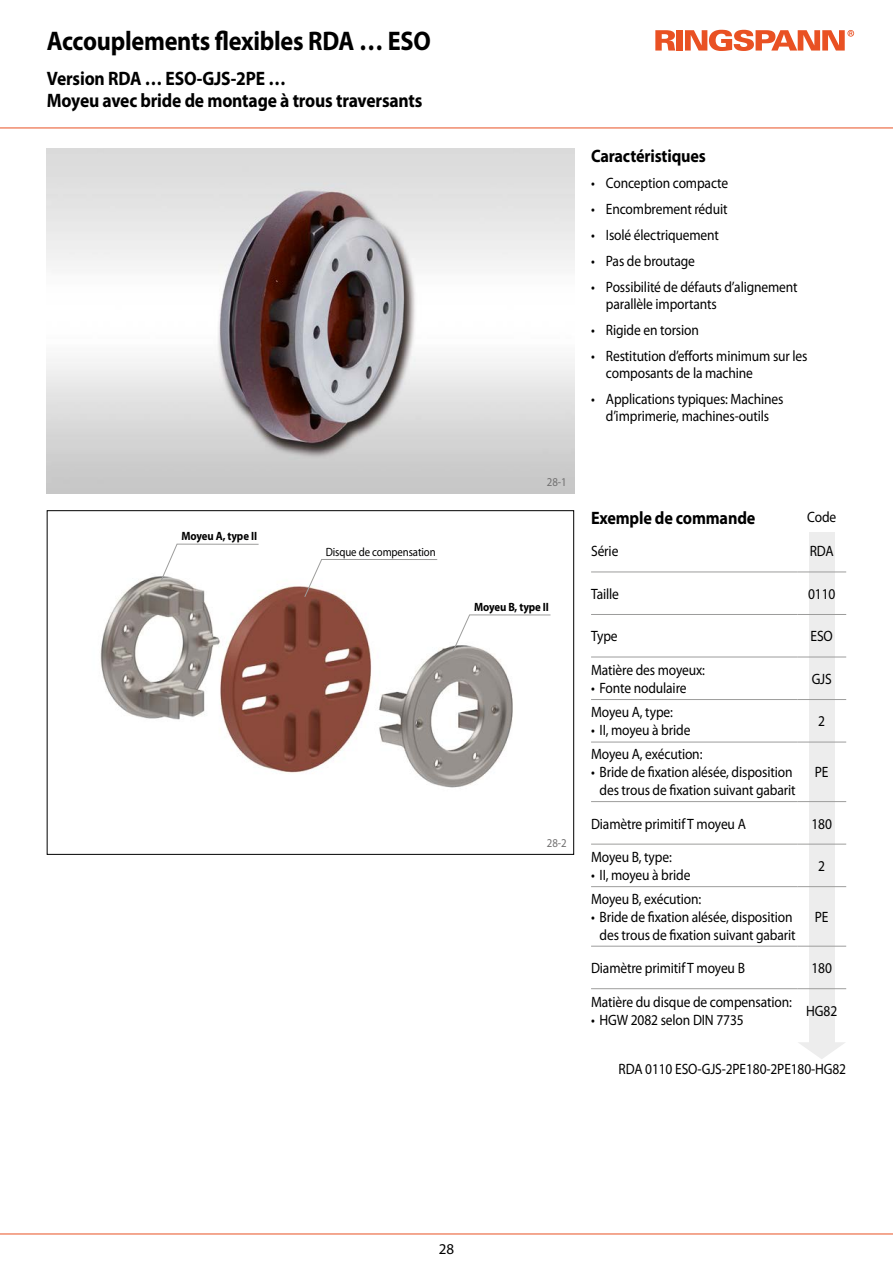
<style>
.page{position:relative;width:893px;height:1263px;background:#fff}
.page>*{position:absolute;margin:0;border:0;box-sizing:border-box;transform-origin:0 0}
.t1{font:700 27px "Myriad Pro";letter-spacing:-.01em;color:#000;scale:.9 1}
.t2{font:700 19.5px/22.2px "Myriad Pro";letter-spacing:-.01em;color:#000;scale:.9 1}
.t3{font:700 18px "Myriad Pro";letter-spacing:-.01em;color:#000;scale:.9 1}
.t4{font:15px/17.2px "Myriad Pro";letter-spacing:-.01em;color:#000;text-align:center;scale:.9 1}
.t5{font:15px "Myriad Pro";letter-spacing:-.01em;color:#000}
.t6{font:700 12px "Myriad Pro";letter-spacing:-.01em;color:#000;scale:.9 1}
.t7{font:12px "Myriad Pro";letter-spacing:-.01em;color:#000;scale:.9 1}
.t8{font:12px "Myriad Pro";color:#706f6f;scale:.9 1}
</style>
<div class="page">
<svg style="left:655px;top:30px;width:20px;height:21px"></svg>
<div style="left:676px;top:30px;width:7px;height:21px;background:#e95123"></div>
<svg style="left:685px;top:30px;width:169px;height:21px"></svg>
<hr style="left:0;top:128px;width:893px;height:1px;background:#e95123">
<hr style="left:0;top:1233px;width:893px;height:1px;background:#e95123">
<img style="left:100px;top:576px;width:413px;height:212px">
<img style="left:47px;top:149px;width:527px;height:344px">
<div style="left:809px;top:532px;width:25px;height:515px;background:#ededed"></div>
<svg style="left:798px;top:1042px;width:47px;height:17px"></svg>
<hr style="left:591px;top:572px;width:206px;height:1px;background:#9d9d9c">
<hr style="left:797px;top:572px;width:49px;height:1px;background:#9d9d9c">
<hr style="left:591px;top:614px;width:206px;height:1px;background:#9d9d9c">
<hr style="left:797px;top:614px;width:49px;height:1px;background:#9d9d9c">
<hr style="left:591px;top:657px;width:206px;height:1px;background:#9d9d9c">
<hr style="left:797px;top:657px;width:49px;height:1px;background:#9d9d9c">
<hr style="left:591px;top:699px;width:206px;height:1px;background:#9d9d9c">
<hr style="left:797px;top:699px;width:49px;height:1px;background:#9d9d9c">
<hr style="left:591px;top:742px;width:206px;height:1px;background:#9d9d9c">
<hr style="left:797px;top:742px;width:49px;height:1px;background:#9d9d9c">
<hr style="left:591px;top:801px;width:206px;height:1px;background:#9d9d9c">
<hr style="left:797px;top:801px;width:49px;height:1px;background:#9d9d9c">
<hr style="left:591px;top:844px;width:206px;height:1px;background:#9d9d9c">
<hr style="left:797px;top:844px;width:49px;height:1px;background:#9d9d9c">
<hr style="left:591px;top:886px;width:206px;height:1px;background:#9d9d9c">
<hr style="left:797px;top:886px;width:49px;height:1px;background:#9d9d9c">
<hr style="left:591px;top:946px;width:206px;height:1px;background:#9d9d9c">
<hr style="left:797px;top:946px;width:49px;height:1px;background:#9d9d9c">
<hr style="left:591px;top:988px;width:206px;height:1px;background:#9d9d9c">
<hr style="left:797px;top:988px;width:49px;height:1px;background:#9d9d9c">
<svg style="left:304px;top:559px;width:134px;height:39px"></svg>
<svg style="left:452px;top:614px;width:99px;height:39px"></svg>
<svg style="left:160px;top:543px;width:99px;height:39px"></svg>
<h1 class="t1" style="left:47px;top:23px;width:428px">Accouplements flexibles RDA … ESO</h1>
<h2 class="t2" style="left:47px;top:67px;width:419px">Version RDA … ESO-GJS-2PE …<br>Moyeu avec bride de montage à trous traversants</h2>
<p class="t6" style="left:181px;top:528px;width:86px">Moyeu A, type II</p>
<p class="t7" style="left:326px;top:544px;width:124px">Disque de compensation</p>
<p class="t8" style="left:547px;top:474px;width:23px">28-1</p>
<p class="t6" style="left:474px;top:599px;width:85px">Moyeu B, type II</p>
<p class="t8" style="left:547px;top:836px;width:23px">28-2</p>
<p class="t3" style="left:591px;top:145px;width:129px">Caractéristiques</p>
<p class="t4" style="left:591px;top:174px;width:154px">• Conception compacte</p>
<p class="t4" style="left:591px;top:200px;width:153px">• Encombrement réduit</p>
<p class="t4" style="left:591px;top:226px;width:144px">• Isolé électriquement</p>
<p class="t4" style="left:591px;top:252px;width:117px">• Pas de broutage</p>
<p class="t4" style="left:606px;top:278px;width:214px;text-align:left;text-indent:-15px">• Possibilité de défauts d’alignement parallèle importants</p>
<p class="t4" style="left:591px;top:321px;width:121px">• Rigide en torsion</p>
<p class="t4" style="left:606px;top:347px;width:226px;text-align:left;text-indent:-15px">• Restitution d’efforts minimum sur les composants de la machine</p>
<p class="t4" style="left:591px;top:390px;width:215px">• Applications typiques: Machines d’imprimerie, machines-outils</p>
<p class="t3" style="left:591px;top:506px;width:184px">Exemple de commande</p>
<p class="t4" style="left:807px;top:508px;width:34px">Code</p>
<p class="t4" style="left:591px;top:542px;width:32px">Série</p>
<p class="t4" style="left:810px;top:542px;width:28px">RDA</p>
<p class="t4" style="left:591px;top:585px;width:33px">Taille</p>
<p class="t4" style="left:808px;top:585px;width:32px">0110</p>
<p class="t4" style="left:591px;top:627px;width:31px">Type</p>
<p class="t4" style="left:811px;top:627px;width:26px">ESO</p>
<p class="t4" style="left:591px;top:661px;width:128px">Matière des moyeux:</p>
<p class="t4" style="left:591px;top:679px;width:108px">• Fonte nodulaire</p>
<p class="t4" style="left:812px;top:670px;width:24px">GJS</p>
<p class="t4" style="left:591px;top:703px;width:92px">Moyeu A, type:</p>
<p class="t4" style="left:591px;top:721px;width:112px">• II, moyeu à bride</p>
<p class="t4" style="left:818px;top:712px;width:9px">2</p>
<p class="t4" style="left:591px;top:745px;width:125px">Moyeu A, exécution:</p>
<p class="t4" style="left:591px;top:763px;width:229px;line-height:18px">• Bride de fixation alésée, disposition des trous de fixation suivant gabarit</p>
<p class="t4" style="left:815px;top:763px;width:17px">PE</p>
<p class="t4" style="left:591px;top:815px;width:174px">Diamètre primitif T moyeu A</p>
<p class="t4" style="left:811px;top:815px;width:24px">180</p>
<p class="t4" style="left:591px;top:848px;width:91px">Moyeu B, type:</p>
<p class="t4" style="left:591px;top:866px;width:112px">• II, moyeu à bride</p>
<p class="t4" style="left:818px;top:857px;width:9px">2</p>
<p class="t4" style="left:591px;top:890px;width:124px">Moyeu B, exécution:</p>
<p class="t4" style="left:591px;top:908px;width:229px;line-height:18px">• Bride de fixation alésée, disposition des trous de fixation suivant gabarit</p>
<p class="t4" style="left:815px;top:908px;width:17px">PE</p>
<p class="t4" style="left:591px;top:959px;width:172px">Diamètre primitif T moyeu B</p>
<p class="t4" style="left:811px;top:959px;width:24px">180</p>
<p class="t4" style="left:591px;top:993px;width:225px">Matière du disque de compensation:</p>
<p class="t4" style="left:591px;top:1011px;width:171px">• HGW 2082 selon DIN 7735</p>
<p class="t4" style="left:806px;top:1002px;width:36px">HG82</p>
<p class="t4" style="left:619px;top:1060px;width:254px">RDA 0110 ESO-GJS-2PE180-2PE180-HG82</p>
<p class="t5" style="left:439px;top:1240px;width:17px">28</p>
</div>
